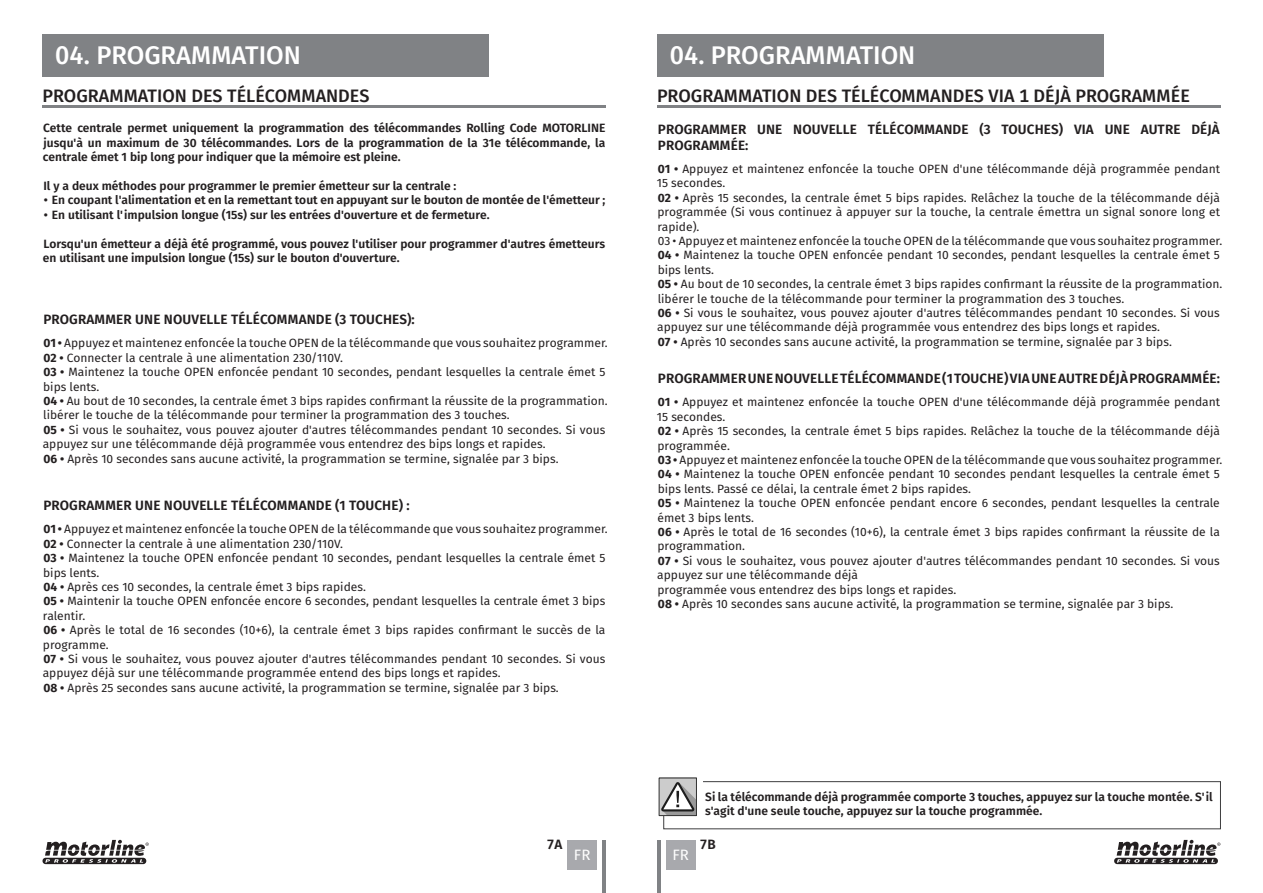
<style>
.page{position:relative;width:1263px;height:893px;background:#fff}
.page>*{position:absolute;margin:0;border:0;box-sizing:border-box;transform-origin:0 0}
.legenda{font:500 25.5px "Fira Sans";color:#fff}
.legenda-2{font:500 18px "Fira Sans";color:#231f20}
.t1{font:15px "Fira Sans";color:#fff}
.textocorrido{font:600 13.5px/16.2px "Fira Sans";letter-spacing:.01em;color:#231f20}
.textocorrido-2{font:12px/14.4px "Fira Sans";color:#231f20}
.t2{font:600 12px/14.4px "Fira Sans";color:#231f20}
.s1{font-weight:700}
</style>
<div class="page">
<div style="left:657px;top:34px;width:446px;height:43px;background:#808285"></div>
<div style="left:43px;top:34px;width:446px;height:43px;background:#808285"></div>
<hr style="left:43px;top:105px;width:563px;height:3px;background:#808285">
<hr style="left:657px;top:105px;width:563px;height:3px;background:#808285">
<div style="left:666px;top:840px;width:30px;height:29px;background:#a8a9ad"></div>
<div style="left:567px;top:840px;width:30px;height:29px;background:#a8a9ad"></div>
<hr style="left:603px;top:840px;width:3px;height:53px;background:#808285">
<hr style="left:657px;top:840px;width:3px;height:53px;background:#808285">
<div style="left:659px;top:778px;width:38px;height:38px;background:#ccc"></div>
<svg style="left:661px;top:781px;width:560px;height:49px"></svg>
<div style="left:659px;top:778px;width:38px;height:38px;border:1px solid #333"></div>
<svg style="left:1114px;top:840px;width:106px;height:24px"></svg>
<svg style="left:43px;top:840px;width:106px;height:24px"></svg>
<p class="legenda" style="left:55px;top:34px;width:247px">04. PROGRAMMATION</p>
<p class="legenda" style="left:670px;top:34px;width:247px">04. PROGRAMMATION</p>
<p class="legenda-2" style="left:43px;top:81px;width:329px">PROGRAMMATION DES TÉLÉCOMMANDES</p>
<p class="legenda-2" style="left:657px;top:81px;width:534px">PROGRAMMATION DES TÉLÉCOMMANDES VIA 1 DÉJÀ PROGRAMMÉE</p>
<p class="t2" style="left:43px;top:120px;width:564px;text-align:justify">Cette centrale permet uniquement la programmation des télécommandes Rolling Code MOTORLINE jusqu'à un maximum de 30 télécommandes. Lors de la programmation de la 31e télécommande, la centrale émet 1 bip long pour indiquer que la mémoire est pleine.</p>
<p class="t2" style="left:43px;top:178px;width:415px">Il y a deux méthodes pour programmer le premier émetteur sur la centrale :</p>
<p class="t2" style="left:44px;top:192px;width:563px">• En coupant l'alimentation et en la remettant tout en appuyant sur le bouton de montée de l'émetteur ;</p>
<p class="t2" style="left:44px;top:207px;width:447px">• En utilisant l'impulsion longue (15s) sur les entrées d'ouverture et de fermeture.</p>
<p class="t2" style="left:43px;top:236px;width:564px">Lorsqu'un émetteur a déjà été programmé, vous pouvez l'utiliser pour programmer d'autres émetteurs en utilisant une impulsion longue (15s) sur le bouton d'ouverture.</p>
<p class="textocorrido" style="left:43px;top:311px;width:373px">PROGRAMMER UNE NOUVELLE TÉLÉCOMMANDE (3 TOUCHES):</p>
<p class="textocorrido-2" style="left:43px;top:336px;width:566px"><span class="s1">01 •</span> Appuyez et maintenez enfoncée la touche OPEN de la télécommande que vous souhaitez programmer.</p>
<p class="textocorrido-2" style="left:43px;top:350px;width:301px"><span class="s1">02 •</span> Connecter la centrale à une alimentation 230/110V.</p>
<p class="textocorrido-2" style="left:43px;top:364px;width:564px"><span class="s1">03 •</span> Maintenez la touche OPEN enfoncée pendant 10 secondes, pendant lesquelles la centrale émet 5 bips lents.</p>
<p class="textocorrido-2" style="left:43px;top:393px;width:566px"><span class="s1">04 •</span> Au bout de 10 secondes, la centrale émet 3 bips rapides confirmant la réussite de la programmation. libérer le touche de la télécommande pour terminer la programmation des 3 touches.</p>
<p class="textocorrido-2" style="left:43px;top:422px;width:564px"><span class="s1">05 •</span> Si vous le souhaitez, vous pouvez ajouter d'autres télécommandes pendant 10 secondes. Si vous appuyez sur une télécommande déjà programmée vous entendrez des bips longs et rapides.</p>
<p class="textocorrido-2" style="left:43px;top:451px;width:517px"><span class="s1">06 •</span> Après 10 secondes sans aucune activité, la programmation se termine, signalée par 3 bips.</p>
<p class="textocorrido" style="left:43px;top:497px;width:368px">PROGRAMMER UNE NOUVELLE TÉLÉCOMMANDE (1 TOUCHE) :</p>
<p class="textocorrido-2" style="left:43px;top:522px;width:566px"><span class="s1">01 •</span> Appuyez et maintenez enfoncée la touche OPEN de la télécommande que vous souhaitez programmer.</p>
<p class="textocorrido-2" style="left:43px;top:536px;width:301px"><span class="s1">02 •</span> Connecter la centrale à une alimentation 230/110V.</p>
<p class="textocorrido-2" style="left:43px;top:550px;width:564px"><span class="s1">03 •</span> Maintenez la touche OPEN enfoncée pendant 10 secondes, pendant lesquelles la centrale émet 5 bips lents.</p>
<p class="textocorrido-2" style="left:43px;top:579px;width:324px"><span class="s1">04 •</span> Après ces 10 secondes, la centrale émet 3 bips rapides.</p>
<p class="textocorrido-2" style="left:43px;top:594px;width:564px"><span class="s1">05 •</span> Maintenir la touche OPEN enfoncée encore 6 secondes, pendant lesquelles la centrale émet 3 bips ralentir.</p>
<p class="textocorrido-2" style="left:43px;top:622px;width:564px"><span class="s1">06 •</span> Après le total de 16 secondes (10+6), la centrale émet 3 bips rapides confirmant le succès de la programme.</p>
<p class="textocorrido-2" style="left:43px;top:651px;width:564px"><span class="s1">07 •</span> Si vous le souhaitez, vous pouvez ajouter d'autres télécommandes pendant 10 secondes. Si vous appuyez déjà sur une télécommande programmée entend des bips longs et rapides.</p>
<p class="textocorrido-2" style="left:43px;top:680px;width:517px"><span class="s1">08 •</span> Après 25 secondes sans aucune activité, la programmation se termine, signalée par 3 bips.</p>
<p class="textocorrido" style="left:658px;top:120px;width:563px">PROGRAMMER UNE NOUVELLE TÉLÉCOMMANDE (3 TOUCHES) VIA UNE AUTRE DÉJÀ<br>PROGRAMMÉE:</p>
<p class="textocorrido-2" style="left:657px;top:161px;width:565px"><span class="s1">01 •</span> Appuyez et maintenez enfoncée la touche OPEN d'une télécommande déjà programmée pendant<br>15 secondes.</p>
<p class="textocorrido-2" style="left:657px;top:190px;width:564px;text-align:justify"><span class="s1">02 •</span> Après 15 secondes, la centrale émet 5 bips rapides. Relâchez la touche de la télécommande déjà programmée (Si vous continuez à appuyer sur la touche, la centrale émettra un signal sonore long et rapide).</p>
<p class="textocorrido-2" style="left:658px;top:233px;width:566px">03 • Appuyez et maintenez enfoncée la touche OPEN de la télécommande que vous souhaitez programmer.</p>
<p class="textocorrido-2" style="left:658px;top:248px;width:564px"><span class="s1">04 •</span> Maintenez la touche OPEN enfoncée pendant 10 secondes, pendant lesquelles la centrale émet 5 bips lents.</p>
<p class="textocorrido-2" style="left:658px;top:276px;width:566px"><span class="s1">05 •</span> Au bout de 10 secondes, la centrale émet 3 bips rapides confirmant la réussite de la programmation. libérer le touche de la télécommande pour terminer la programmation des 3 touches.</p>
<p class="textocorrido-2" style="left:657px;top:305px;width:564px"><span class="s1">06 •</span> Si vous le souhaitez, vous pouvez ajouter d'autres télécommandes pendant 10 secondes. Si vous appuyez sur une télécommande déjà programmée vous entendrez des bips longs et rapides.</p>
<p class="textocorrido-2" style="left:658px;top:334px;width:515px"><span class="s1">07 •</span> Après 10 secondes sans aucune activité, la programmation se termine, signalée par 3 bips.</p>
<p class="textocorrido" style="left:658px;top:370px;width:564px">PROGRAMMER UNE NOUVELLE TÉLÉCOMMANDE (1 TOUCHE) VIA UNE AUTRE DÉJÀ PROGRAMMÉE:</p>
<p class="textocorrido-2" style="left:657px;top:395px;width:565px"><span class="s1">01 •</span> Appuyez et maintenez enfoncée la touche OPEN d'une télécommande déjà programmée pendant<br>15 secondes.</p>
<p class="textocorrido-2" style="left:657px;top:423px;width:564px"><span class="s1">02 •</span> Après 15 secondes, la centrale émet 5 bips rapides. Relâchez la touche de la télécommande déjà programmée.</p>
<p class="textocorrido-2" style="left:658px;top:452px;width:566px"><span class="s1">03 •</span> Appuyez et maintenez enfoncée la touche OPEN de la télécommande que vous souhaitez programmer.</p>
<p class="textocorrido-2" style="left:658px;top:467px;width:564px"><span class="s1">04 •</span> Maintenez la touche OPEN enfoncée pendant 10 secondes pendant lesquelles la centrale émet 5 bips lents. Passé ce délai, la centrale émet 2 bips rapides.</p>
<p class="textocorrido-2" style="left:657px;top:495px;width:564px"><span class="s1">05 •</span> Maintenez la touche OPEN enfoncée pendant encore 6 secondes, pendant lesquelles la centrale émet 3 bips lents.</p>
<p class="textocorrido-2" style="left:657px;top:524px;width:564px"><span class="s1">06 •</span> Après le total de 16 secondes (10+6), la centrale émet 3 bips rapides confirmant la réussite de la programmation.</p>
<p class="textocorrido-2" style="left:657px;top:553px;width:564px"><span class="s1">07 •</span> Si vous le souhaitez, vous pouvez ajouter d'autres télécommandes pendant 10 secondes. Si vous appuyez sur une télécommande déjà</p>
<p class="textocorrido-2" style="left:657px;top:582px;width:300px">programmée vous entendrez des bips longs et rapides.</p>
<p class="textocorrido-2" style="left:658px;top:596px;width:517px"><span class="s1">08 •</span> Après 10 secondes sans aucune activité, la programmation se termine, signalée par 3 bips.</p>
<p class="t2" style="left:705px;top:789px;width:509px">Si la télécommande déjà programmée comporte 3 touches, appuyez sur la touche montée. S'il s'agit d'une seule touche, appuyez sur la touche programmée.</p>
<p class="textocorrido" style="left:547px;top:836px;width:17px">7A</p>
<p class="textocorrido" style="left:700px;top:836px;width:17px">7B</p>
<p class="t1" style="left:574px;top:843px;width:18px">FR</p>
<p class="t1" style="left:672px;top:843px;width:18px">FR</p>
</div>
